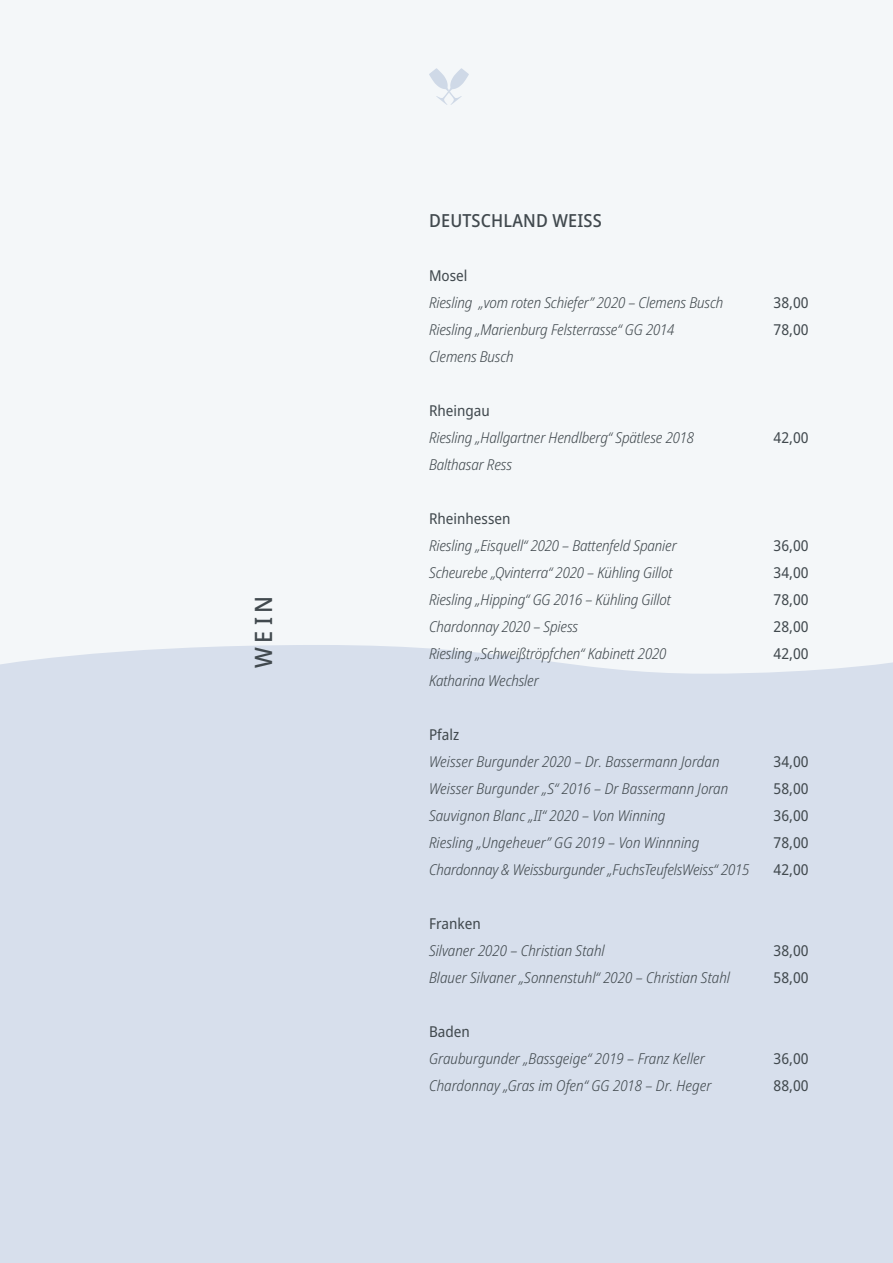
<style>
.page{position:relative;width:893px;height:1263px;background:#f4f7f9}
.page>*{position:absolute;margin:0;border:0;box-sizing:border-box;transform-origin:0 0}
.t1{font:500 semi-condensed 24px "Noto Sans";color:#41494e}
.t2{font:500 semi-condensed 18px "Noto Sans";letter-spacing:.01em;color:#41494e}
.t3{font:italic 300 semi-condensed 15px "Noto Sans";letter-spacing:-.01em;color:#41494e}
.t4{font:semi-condensed 15px "Noto Sans";color:#41494e}
</style>
<div class="page">
<svg style="left:429px;top:68px;width:40px;height:37px"></svg>
<div style="left:0;top:645px;width:893px;height:618px;background:#d7dfec"></div>
<h1 class="t1" style="left:247px;top:668px;width:74px;rotate:-90deg">WEIN</h1>
<p class="t2" style="left:429px;top:208px;width:174px">DEUTSCHLAND WEISS</p>
<p class="t4" style="left:429px;top:265px;width:40px">Mosel</p>
<p class="t3" style="left:429px;top:292px;width:296px">Riesling „vom roten Schiefer” 2020 – Clemens Busch</p>
<p class="t4" style="left:774px;top:292px;width:36px">38,00</p>
<p class="t3" style="left:429px;top:319px;width:247px">Riesling „Marienburg Felsterrasse“ GG 2014</p>
<p class="t4" style="left:774px;top:319px;width:36px">78,00</p>
<p class="t3" style="left:429px;top:346px;width:86px">Clemens Busch</p>
<p class="t4" style="left:429px;top:400px;width:62px">Rheingau</p>
<p class="t3" style="left:429px;top:427px;width:267px">Riesling „Hallgartner Hendlberg“ Spätlese 2018</p>
<p class="t4" style="left:774px;top:427px;width:36px">42,00</p>
<p class="t3" style="left:429px;top:454px;width:84px">Balthasar Ress</p>
<p class="t4" style="left:429px;top:508px;width:83px">Rheinhessen</p>
<p class="t3" style="left:429px;top:535px;width:249px">Riesling „Eisquell“ 2020 – Battenfeld Spanier</p>
<p class="t4" style="left:774px;top:535px;width:36px">36,00</p>
<p class="t3" style="left:429px;top:562px;width:245px">Scheurebe „Qvinterra“ 2020 – Kühling Gillot</p>
<p class="t4" style="left:774px;top:562px;width:36px">34,00</p>
<p class="t3" style="left:429px;top:589px;width:243px">Riesling „Hipping“ GG 2016 – Kühling Gillot</p>
<p class="t4" style="left:774px;top:589px;width:36px">78,00</p>
<p class="t3" style="left:429px;top:616px;width:151px">Chardonnay 2020 – Spiess</p>
<p class="t4" style="left:774px;top:616px;width:36px">28,00</p>
<p class="t3" style="left:429px;top:643px;width:239px">Riesling „Schweißtröpfchen“ Kabinett 2020</p>
<p class="t4" style="left:774px;top:643px;width:36px">42,00</p>
<p class="t3" style="left:429px;top:670px;width:111px">Katharina Wechsler</p>
<p class="t4" style="left:429px;top:724px;width:32px">Pfalz</p>
<p class="t3" style="left:429px;top:751px;width:292px">Weisser Burgunder 2020 – Dr. Bassermann Jordan</p>
<p class="t4" style="left:774px;top:751px;width:36px">34,00</p>
<p class="t3" style="left:429px;top:778px;width:301px">Weisser Burgunder „S“ 2016 – Dr Bassermann Joran</p>
<p class="t4" style="left:774px;top:778px;width:36px">58,00</p>
<p class="t3" style="left:429px;top:805px;width:238px">Sauvignon Blanc „II“ 2020 – Von Winning</p>
<p class="t4" style="left:774px;top:805px;width:36px">36,00</p>
<p class="t3" style="left:429px;top:832px;width:272px">Riesling „Ungeheuer” GG 2019 – Von Winnning</p>
<p class="t4" style="left:774px;top:832px;width:36px">78,00</p>
<p class="t3" style="left:429px;top:859px;width:322px">Chardonnay &amp; Weissburgunder „FuchsTeufelsWeiss“ 2015</p>
<p class="t4" style="left:774px;top:859px;width:36px">42,00</p>
<p class="t4" style="left:429px;top:913px;width:53px">Franken</p>
<p class="t3" style="left:429px;top:940px;width:177px">Silvaner 2020 – Christian Stahl</p>
<p class="t4" style="left:774px;top:940px;width:36px">38,00</p>
<p class="t3" style="left:429px;top:967px;width:302px">Blauer Silvaner „Sonnenstuhl“ 2020 – Christian Stahl</p>
<p class="t4" style="left:774px;top:967px;width:36px">58,00</p>
<p class="t4" style="left:429px;top:1021px;width:42px">Baden</p>
<p class="t3" style="left:429px;top:1048px;width:277px">Grauburgunder „Bassgeige“ 2019 – Franz Keller</p>
<p class="t4" style="left:774px;top:1048px;width:36px">36,00</p>
<p class="t3" style="left:429px;top:1075px;width:284px">Chardonnay „Gras im Ofen“ GG 2018 – Dr. Heger</p>
<p class="t4" style="left:774px;top:1075px;width:36px">88,00</p>
</div>
